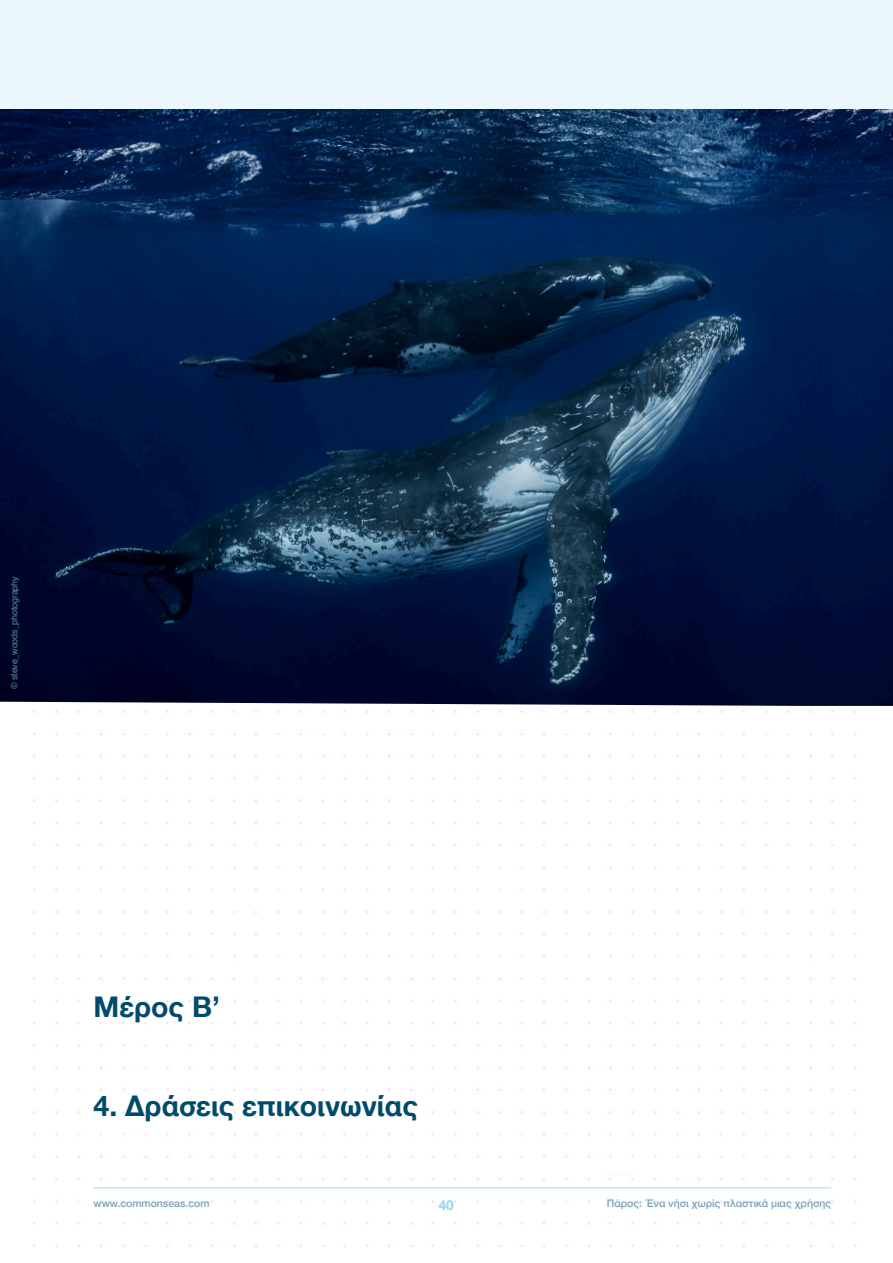
<style>
.page{position:relative;width:893px;height:1263px;background:#fff}
.page>*{position:absolute;margin:0;border:0;box-sizing:border-box;transform-origin:0 0}
.t1{font:700 28.5px "Helvetica Neue";color:#004b6c}
.t2{font:700 13.5px "Helvetica Neue";color:#9edbf0}
.t3{font:500 10.5px "Helvetica Neue";color:#78a0b9}
.t4{font:9px "Helvetica";letter-spacing:-.02em;color:#5a8c95}
</style>
<div class="page">
<img style="left:33px;top:710px;width:823px;height:537px">
<img style="left:0;top:108px;width:893px;height:598px">
<div style="left:0;top:0;width:893px;height:108px;background:#eaf7fb"></div>
<hr style="left:94px;top:1187px;width:737px;height:1px;background:#9edbf0">
<p class="t4" style="left:10px;top:689px;width:114px;rotate:-90deg">© steve_woods_photography</p>
<h1 class="t1" style="left:94px;top:989px;width:128px">Μέρος Β’</h1>
<h1 class="t1" style="left:94px;top:1088px;width:326px">4. Δράσεις επικοινωνίας</h1>
<p class="t3" style="left:94px;top:1197px;width:118px">www.commonseas.com</p>
<p class="t2" style="left:439px;top:1197px;width:17px">40</p>
<p class="t3" style="left:607px;top:1197px;width:226px">Πάρος: Ένα νήσι χωρίς πλαστικά μιας χρήσης</p>
</div>
